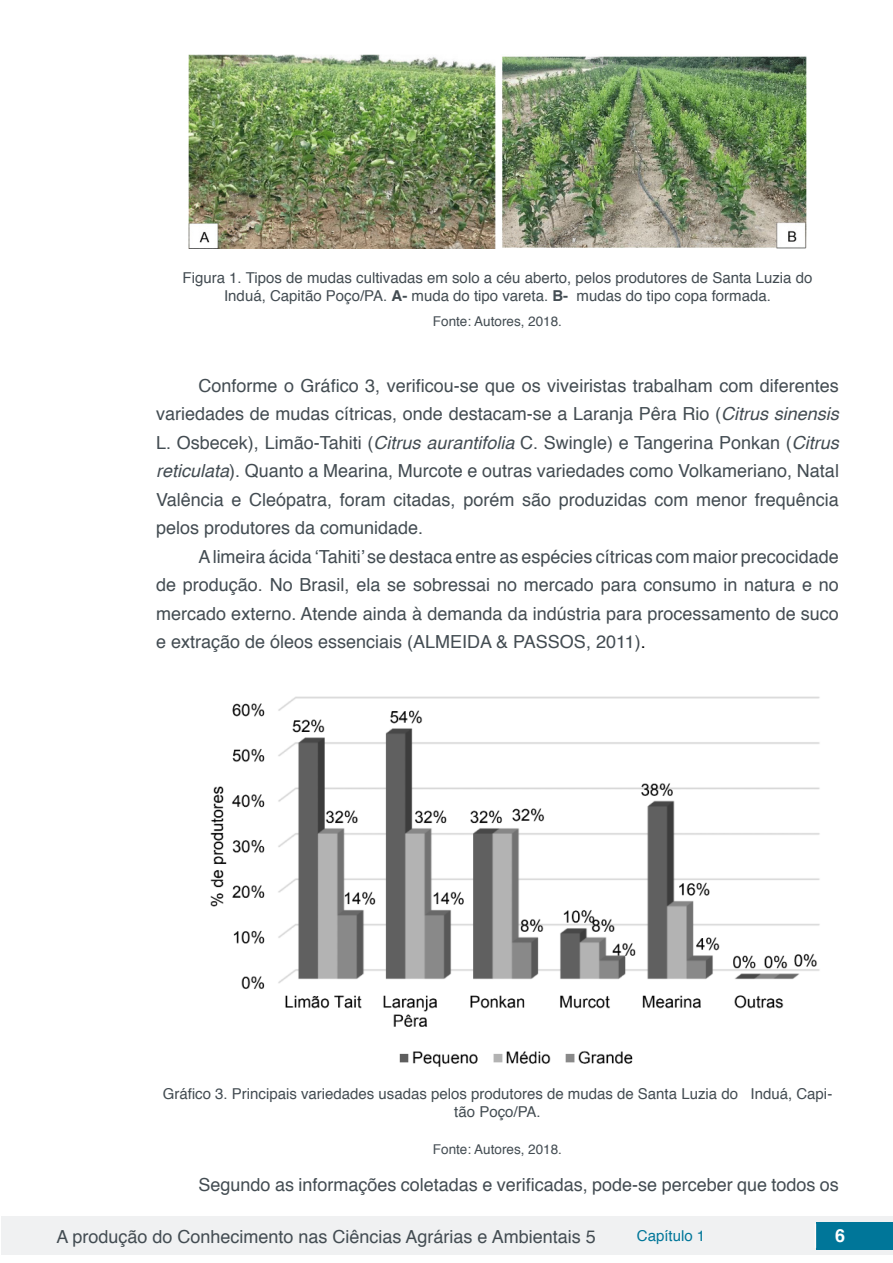
<style>
.page{position:relative;width:893px;height:1263px;background:#fff}
.page>*{position:absolute;margin:0;border:0;box-sizing:border-box;transform-origin:0 0}
.t1{font:18px/28.5px "Helvetica";color:#434c52;text-align:justify}
.t2{font:700 18px "Helvetica";color:#fff}
.t3{font:15px/18px "Helvetica";color:#434c52;text-align:center}
.t4{font:15px "Helvetica";color:#007699}
.t5{font:13.5px "Helvetica";color:#434c52}
.s1{font-weight:700}
.s2{font-style:italic}
.s3{color:#000}
</style>
<div class="page">
<div style="left:1px;top:1216px;width:891px;height:38px;background:#f0f1f2"></div>
<div style="left:816px;top:1222px;width:77px;height:27px;background:#007699"></div>
<svg style="left:815px;top:1224px;width:1px;height:24px"></svg>
<img style="left:189px;top:54px;width:617px;height:194px">
<img style="left:210px;top:696px;width:610px;height:370px">
<p class="t3" style="left:183px;top:269px;width:631px">Figura 1. Tipos de mudas cultivadas em solo a céu aberto, pelos produtores de Santa Luzia do<br>Induá, Capitão Poço/PA. <span class="s1">A-</span> muda do tipo vareta. <span class="s1">B-</span> mudas do tipo copa formada.</p>
<p class="t5" style="left:433px;top:311px;width:131px">Fonte: Autores, 2018.</p>
<p class="t1" style="left:156px;top:371px;width:684px;text-indent:43px">Conforme o Gráfico 3, verificou-se que os viveiristas trabalham com diferentes variedades de mudas cítricas, onde destacam-se a Laranja Pêra Rio (<span class="s2">Citrus sinensis </span>L. Osbecek), Limão-Tahiti (<span class="s2">Citrus aurantifolia</span> C. Swingle) e Tangerina Ponkan (<span class="s2">Citrus reticulata</span>). Quanto a Mearina, Murcote e outras variedades como Volkameriano, Natal Valência e Cleópatra, foram citadas, porém são produzidas com menor frequência pelos produtores da comunidade.</p>
<p class="t1" style="left:156px;top:542px;width:684px;text-indent:43px">A limeira ácida ‘Tahiti’ se destaca entre as espécies cítricas com maior precocidade de produção. No Brasil, ela se sobressai no mercado para consumo in natura e no mercado externo. Atende ainda à demanda da indústria para processamento de suco e extração de óleos essenciais (ALMEIDA &amp; PASSOS, 2011)<span class="s3">.</span></p>
<p class="t3" style="left:163px;top:1085px;width:671px">Gráfico 3. Principais variedades usadas pelos produtores de mudas de Santa Luzia do Induá, Capi&shy;tão Poço/PA.</p>
<p class="t5" style="left:433px;top:1139px;width:131px">Fonte: Autores, 2018.</p>
<p class="t1" style="left:199px;top:1171px;width:642px">Segundo as informações coletadas e verificadas, pode-se perceber que todos os</p>
<p class="t1" style="left:56px;top:1223px;width:541px">A produção do Conhecimento nas Ciências Agrárias e Ambientais 5</p>
<p class="t4" style="left:637px;top:1224px;width:70px">Capítulo 1</p>
<p class="t2" style="left:835px;top:1221px;width:12px">6</p>
</div>
